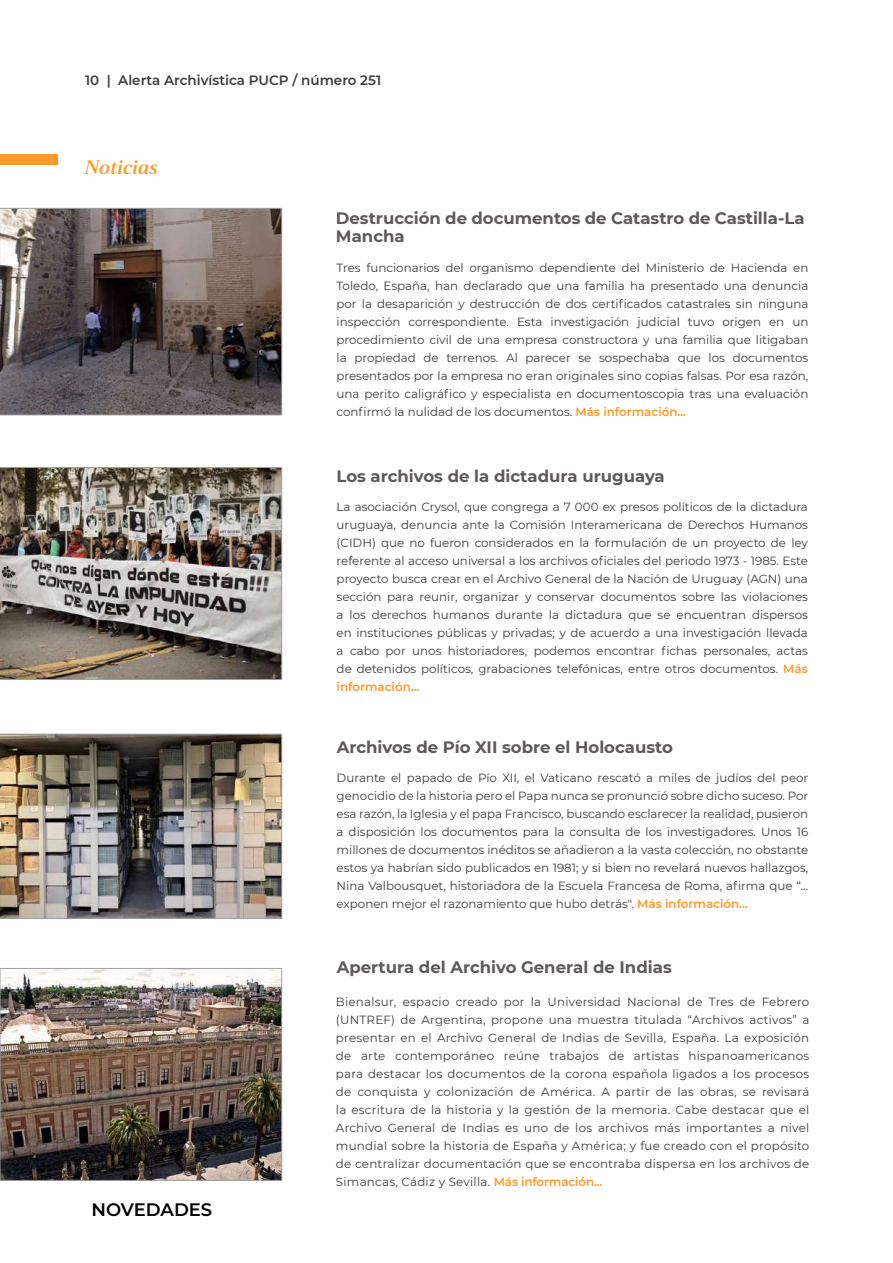
<style>
.page{position:relative;width:893px;height:1263px;background:#fff}
.page>*{position:absolute;margin:0;border:0;box-sizing:border-box;transform-origin:0 0}
.t1{font:19.5px "Strato Pro Demi Bold It";color:#ff9929}
.t2{font:600 18px "Montserrat";color:#000}
.t3{font:700 16.5px/18px "Montserrat";color:#5d5a58}
.t4{font:600 13.5px "Montserrat";color:#3c3c3b}
.t5{font:11.85px/18px "Montserrat";color:#3c3c3b;text-align:justify}
.s1{font-weight:600;color:#ff9929}
</style>
<div class="page">
<div style="left:0;top:155px;width:57px;height:10px;background:#ff9929"></div>
<img style="left:0;top:467px;width:282px;height:212px">
<img style="left:2px;top:970px;width:278px;height:208px">
<div style="left:0;top:968px;width:282px;height:212px;border:1px solid #a1a1a1"></div>
<img style="left:2px;top:210px;width:278px;height:203px">
<div style="left:0;top:208px;width:282px;height:207px;border:1px solid #a1a1a1"></div>
<img style="left:0;top:734px;width:282px;height:184px">
<p class="t4" style="left:85px;top:71px;width:298px">10 | Alerta Archivística PUCP / número 251</p>
<h1 class="t1" style="left:85px;top:155px;width:75px">Noticias</h1>
<h2 class="t2" style="left:92px;top:1197px;width:122px">NOVEDADES</h2>
<h3 class="t3" style="left:336px;top:209px;width:470px">Destrucción de documentos de Catastro de Castilla-La<br>Mancha</h3>
<p class="t5" style="left:336px;top:258px;width:473px">Tres funcionarios del organismo dependiente del Ministerio de Hacienda en Toledo, España, han declarado que una familia ha presentado una denuncia por la desaparición y destrucción de dos certificados catastrales sin ninguna inspección correspondiente. Esta investigación judicial tuvo origen en un procedimiento civil de una empresa constructora y una familia que litigaban la propiedad de terrenos. Al parecer se sospechaba que los documentos presentados por la empresa no eran originales sino copias falsas. Por esa razón, una perito caligráfico y especialista en documentoscopia tras una evaluación confirmó la nulidad de los documentos. <span class="s1">Más información...</span></p>
<h3 class="t3" style="left:336px;top:466px;width:330px">Los archivos de la dictadura uruguaya</h3>
<p class="t5" style="left:337px;top:497px;width:473px">La asociación Crysol, que congrega a 7 000 ex presos políticos de la dictadura uruguaya, denuncia ante la Comisión Interamericana de Derechos Humanos (CIDH) que no fueron considerados en la formulación de un proyecto de ley referente al acceso universal a los archivos oficiales del periodo 1973 - 1985. Este proyecto busca crear en el Archivo General de la Nación de Uruguay (AGN) una sección para reunir, organizar y conservar documentos sobre las violaciones a los derechos humanos durante la dictadura que se encuentran dispersos en instituciones públicas y privadas; y de acuerdo a una investigación llevada a cabo por unos historiadores, podemos encontrar fichas personales, actas de detenidos políticos, grabaciones telefónicas, entre otros documentos. <span class="s1">Más información...</span></p>
<h3 class="t3" style="left:337px;top:737px;width:337px">Archivos de Pío XII sobre el Holocausto</h3>
<p class="t5" style="left:337px;top:768px;width:473px">Durante el papado de Pío XII, el Vaticano rescató a miles de judíos del peor genocidio de la historia pero el Papa nunca se pronunció sobre dicho suceso. Por esa razón, la Iglesia y el papa Francisco, buscando esclarecer la realidad, pusieron a disposición los documentos para la consulta de los investigadores. Unos 16 millones de documentos inéditos se añadieron a la vasta colección, no obstante estos ya habrían sido publicados en 1981; y si bien no revelará nuevos hallazgos, Nina Valbousquet, historiadora de la Escuela Francesa de Roma, afirma que “... exponen mejor el razonamiento que hubo detrás". <span class="s1">Más información...</span></p>
<h3 class="t3" style="left:337px;top:957px;width:336px">Apertura del Archivo General de Indias</h3>
<p class="t5" style="left:336px;top:992px;width:475px">Bienalsur, espacio creado por la Universidad Nacional de Tres de Febrero (UNTREF) de Argentina, propone una muestra titulada “Archivos activos” a presentar en el Archivo General de Indias de Sevilla, España. La exposición de arte contemporáneo reúne trabajos de artistas hispanoamericanos para destacar los documentos de la corona española ligados a los procesos de conquista y colonización de América. A partir de las obras, se revisará la escritura de la historia y la gestión de la memoria. Cabe destacar que el Archivo General de Indias es uno de los archivos más importantes a nivel mundial sobre la historia de España y América; y fue creado con el propósito de centralizar documentación que se encontraba dispersa en los archivos de Simancas, Cádiz y Sevilla. <span class="s1">Más información...</span></p>
</div>
